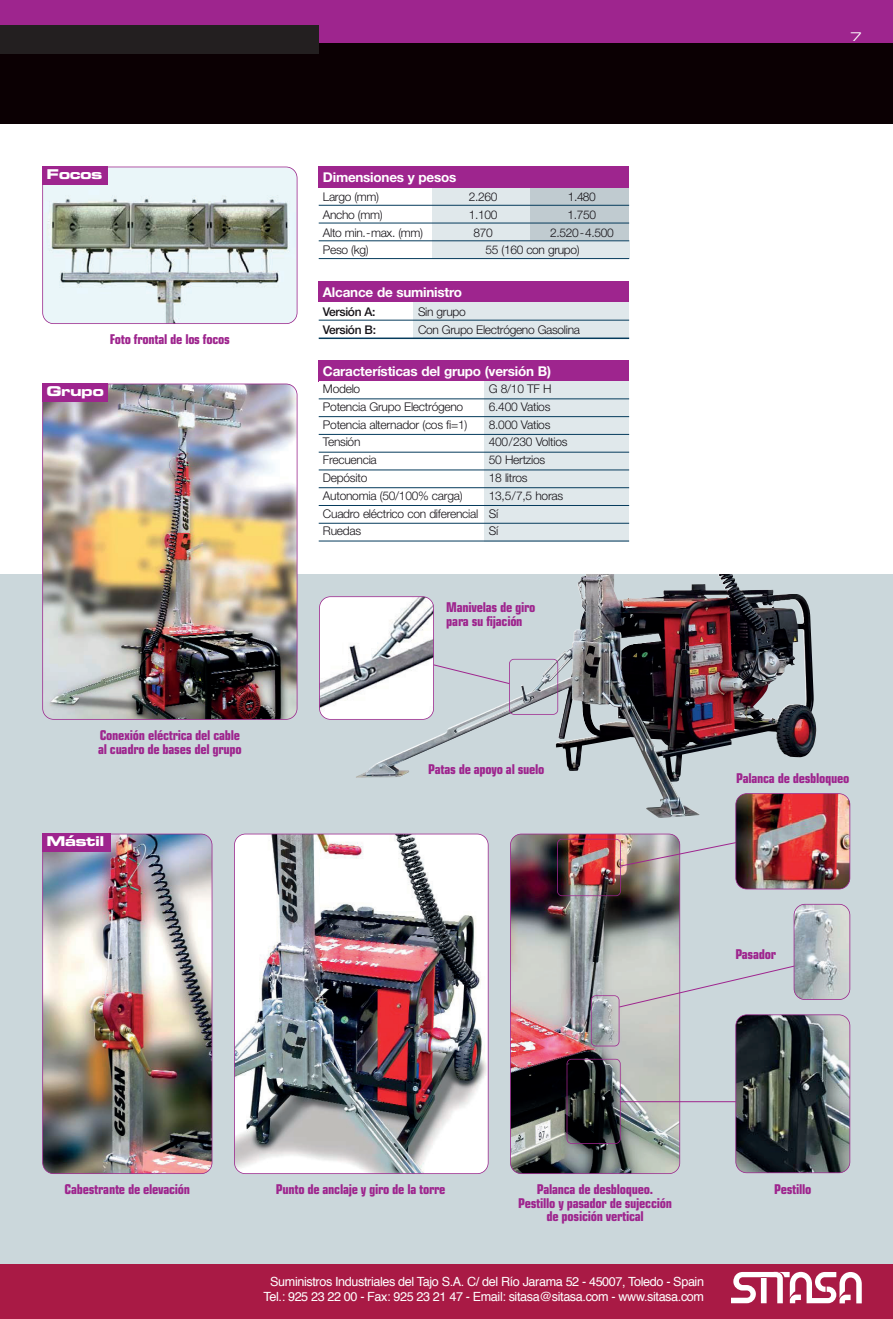
<style>
.page{position:relative;width:893px;height:1319px;background:#fff}
.page>*{position:absolute;margin:0;border:0;box-sizing:border-box;transform-origin:0 0}
.t1{font:700 condensed 13.5px/13.5px "Eurostile";letter-spacing:-.02em;color:#9e258e}
.t2{font:700 13.5px "Helvetica Neue";letter-spacing:-.015em;color:#fff}
.t3{font:13.5px "Eurostile Bold Extended Two";letter-spacing:-.04em;color:#fff;scale:1.06 1}
.t4{font:12.6px/15.1px "Helvetica";letter-spacing:-.03em;color:#fff;text-align:center}
.t5{font:300 12px/17.7px "Helvetica Neue";letter-spacing:-.02em;color:#171419}
.t6{font:500 12px "Helvetica Neue";letter-spacing:-.03em;color:#171419}
.t7{font:12px "Eurostile Extended Two";color:#fff}
</style>
<div class="page">
<div style="left:0;top:1259px;width:893px;height:59px;background:#a91a45"></div>
<svg style="left:731px;top:1271px;width:131px;height:32px"></svg>
<div style="left:0;top:1px;width:893px;height:42px;background:#9e258e"></div>
<div style="left:0;top:43px;width:893px;height:81px;background:#0b0003"></div>
<div style="left:319px;top:166px;width:310px;height:22px;background:#9e258e"></div>
<div style="left:432px;top:188px;width:98px;height:17px;background:#e0e8eb"></div>
<div style="left:530px;top:188px;width:99px;height:17px;background:#c0cbd0"></div>
<div style="left:432px;top:205px;width:98px;height:18px;background:#e0e8eb"></div>
<div style="left:530px;top:205px;width:99px;height:18px;background:#c0cbd0"></div>
<div style="left:432px;top:223px;width:98px;height:18px;background:#e0e8eb"></div>
<div style="left:530px;top:223px;width:99px;height:18px;background:#c0cbd0"></div>
<div style="left:432px;top:241px;width:197px;height:18px;background:#e0e8eb"></div>
<hr style="left:319px;top:205px;width:310px;height:1px;background:#053b5c">
<hr style="left:319px;top:223px;width:310px;height:1px;background:#053b5c">
<hr style="left:319px;top:240px;width:310px;height:1px;background:#053b5c">
<hr style="left:319px;top:258px;width:310px;height:1px;background:#053b5c">
<div style="left:319px;top:360px;width:310px;height:21px;background:#9e258e"></div>
<div style="left:485px;top:381px;width:144px;height:18px;background:#e0e8eb"></div>
<div style="left:485px;top:399px;width:144px;height:17px;background:#e0e8eb"></div>
<div style="left:485px;top:416px;width:144px;height:18px;background:#e0e8eb"></div>
<div style="left:485px;top:434px;width:144px;height:18px;background:#e0e8eb"></div>
<div style="left:485px;top:452px;width:144px;height:18px;background:#e0e8eb"></div>
<div style="left:485px;top:470px;width:144px;height:17px;background:#e0e8eb"></div>
<div style="left:485px;top:487px;width:144px;height:18px;background:#e0e8eb"></div>
<div style="left:485px;top:505px;width:144px;height:18px;background:#e0e8eb"></div>
<div style="left:485px;top:523px;width:144px;height:18px;background:#e0e8eb"></div>
<hr style="left:319px;top:398px;width:310px;height:1px;background:#053b5c">
<hr style="left:319px;top:416px;width:310px;height:1px;background:#053b5c">
<hr style="left:319px;top:434px;width:310px;height:1px;background:#053b5c">
<hr style="left:319px;top:451px;width:310px;height:1px;background:#053b5c">
<hr style="left:319px;top:469px;width:310px;height:1px;background:#053b5c">
<hr style="left:319px;top:487px;width:310px;height:1px;background:#053b5c">
<hr style="left:319px;top:505px;width:310px;height:1px;background:#053b5c">
<hr style="left:319px;top:523px;width:310px;height:1px;background:#053b5c">
<hr style="left:319px;top:540px;width:310px;height:1px;background:#053b5c">
<div style="left:319px;top:281px;width:310px;height:22px;background:#9e258e"></div>
<div style="left:414px;top:303px;width:215px;height:17px;background:#e0e8eb"></div>
<div style="left:414px;top:320px;width:215px;height:19px;background:#e0e8eb"></div>
<hr style="left:319px;top:320px;width:310px;height:1px;background:#053b5c">
<hr style="left:319px;top:337px;width:310px;height:2px;background:#053b5c">
<svg style="left:42px;top:166px;width:255px;height:158px;background:#c3cbca"></svg>
<div style="left:42px;top:166px;width:66px;height:19px;background:#9e258e"></div>
<div style="left:0;top:574px;width:893px;height:689px;background:#cbd7db"></div>
<img style="left:42px;top:833px;width:170px;height:340px">
<img style="left:234px;top:833px;width:255px;height:340px">
<img style="left:510px;top:833px;width:170px;height:340px">
<div style="left:42px;top:833px;width:68px;height:18px;background:#9e258e"></div>
<img style="left:42px;top:383px;width:255px;height:336px">
<div style="left:42px;top:383px;width:66px;height:19px;background:#9e258e"></div>
<img style="left:355px;top:574px;width:461px;height:219px">
<svg style="left:319px;top:596px;width:239px;height:123px"></svg>
<img style="left:557px;top:793px;width:293px;height:103px">
<img style="left:567px;top:903px;width:283px;height:269px">
<div style="left:0;top:26px;width:319px;height:28px;background:#231f20"></div>
<p class="t3" style="left:47px;top:165px;width:54px">Focos</p>
<p class="t1" style="left:110px;top:333px;width:121px">Foto frontal de los focos</p>
<p class="t3" style="left:47px;top:382px;width:56px">Grupo</p>
<p class="t1" style="left:98px;top:728px;width:145px">Conexión eléctrica del cable al cuadro de bases del grupo</p>
<p class="t3" style="left:47px;top:832px;width:56px">Mástil</p>
<p class="t2" style="left:323px;top:169px;width:135px">Dimensiones y pesos</p>
<p class="t5" style="left:323px;top:188px;width:58px">Largo (mm)</p>
<p class="t5" style="left:469px;top:188px;width:30px">2.260</p>
<p class="t5" style="left:568px;top:188px;width:30px">1.480</p>
<p class="t5" style="left:323px;top:205px;width:61px">Ancho (mm)</p>
<p class="t5" style="left:469px;top:205px;width:30px">1.100</p>
<p class="t5" style="left:568px;top:205px;width:30px">1.750</p>
<p class="t5" style="left:323px;top:223px;width:102px">Alto min.-max. (mm)</p>
<p class="t5" style="left:474px;top:223px;width:21px">870</p>
<p class="t5" style="left:550px;top:223px;width:65px">2.520-4.500</p>
<p class="t5" style="left:323px;top:241px;width:47px">Peso (kg)</p>
<p class="t5" style="left:485px;top:241px;width:96px">55 (160 con grupo)</p>
<p class="t2" style="left:323px;top:284px;width:141px">Alcance de suministro</p>
<p class="t6" style="left:323px;top:304px;width:54px">Versión A:</p>
<p class="t5" style="left:418px;top:302px;width:49px">Sin grupo</p>
<p class="t6" style="left:323px;top:322px;width:55px">Versión B:</p>
<p class="t5" style="left:418px;top:320px;width:164px">Con Grupo Electrógeno Gasolina</p>
<p class="t2" style="left:323px;top:362px;width:230px">Características del grupo (versión B)</p>
<p class="t5" style="left:323px;top:379px;width:39px">Modelo</p>
<p class="t5" style="left:489px;top:379px;width:64px">G 8/10 TF H</p>
<p class="t5" style="left:323px;top:397px;width:142px">Potencia Grupo Electrógeno</p>
<p class="t5" style="left:489px;top:397px;width:63px">6.400 Vatios</p>
<p class="t5" style="left:323px;top:415px;width:146px">Potencia alternador (cos fi=1)</p>
<p class="t5" style="left:489px;top:415px;width:63px">8.000 Vatios</p>
<p class="t5" style="left:323px;top:433px;width:39px">Tensión</p>
<p class="t5" style="left:489px;top:433px;width:80px">400/230 Voltios</p>
<p class="t5" style="left:323px;top:451px;width:55px">Frecuencia</p>
<p class="t5" style="left:489px;top:451px;width:58px">50 Hertzios</p>
<p class="t5" style="left:323px;top:468px;width:46px">Depósito</p>
<p class="t5" style="left:489px;top:468px;width:40px">18 litros</p>
<p class="t5" style="left:323px;top:486px;width:141px">Autonomia (50/100% carga)</p>
<p class="t5" style="left:323px;top:486px;width:242px;text-indent:166px">13,5/7,5 horas<br>Cuadro eléctrico con diferencial Sí<br>Ruedas</p>
<p class="t5" style="left:489px;top:522px;width:11px">Sí</p>
<p class="t1" style="left:446px;top:600px;width:91px">Manivelas de giro para su fijación</p>
<p class="t1" style="left:428px;top:761px;width:118px">Patas de apoyo al suelo</p>
<p class="t7" style="left:850px;top:29px;width:13px">7</p>
<p class="t1" style="left:736px;top:770px;width:115px">Palanca de desbloqueo</p>
<p class="t1" style="left:735px;top:947px;width:42px">Pasador</p>
<p class="t1" style="left:65px;top:1182px;width:127px">Cabestrante de elevación</p>
<p class="t1" style="left:276px;top:1182px;width:171px">Punto de anclaje y giro de la torre</p>
<p class="t1" style="left:518px;top:1182px;width:155px;text-align:center">Palanca de desbloqueo.<br>Pestillo y pasador de sujección de posición vertical</p>
<p class="t1" style="left:774px;top:1182px;width:39px">Pestillo</p>
<p class="t4" style="left:264px;top:1274px;width:442px">Suministros Industriales del Tajo S.A. C/ del Río Jarama 52 - 45007, Toledo - Spain<br>Tel.: 925 23 22 00 - Fax: 925 23 21 47 - Email: sitasa@sitasa.com - www.sitasa.com</p>
</div>
